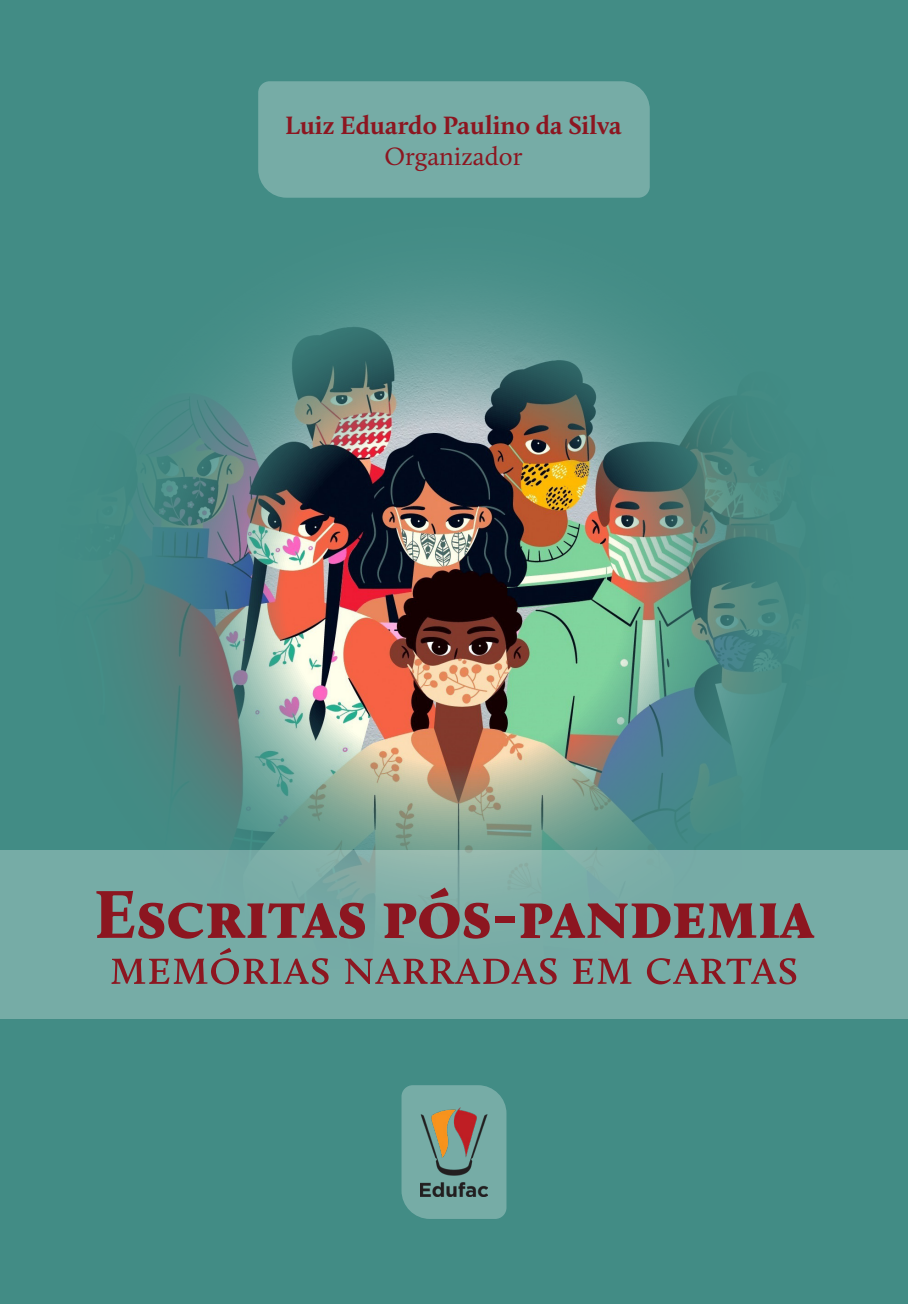
<style>
.page{position:relative;width:908px;height:1304px;background:#fff}
.page>*{position:absolute;margin:0;border:0;box-sizing:border-box;transform-origin:0 0}
.t1{font:900 70px "Calluna";color:#8c1620}
.t2{font:52px "Calluna";color:#8c1620}
.t3{font:700 26px "Calluna";color:#8c1620}
.t4{font:26px "Calluna";color:#8c1620}
</style>
<div class="page">
<div style="left:0;top:0;width:907px;height:1304px;background:#428c85"></div>
<img style="left:131px;top:280px;width:651px;height:570px">
<div style="left:258px;top:81px;width:391px;height:117px;background:#76aca6"></div>
<svg style="left:401px;top:1085px;width:105px;height:134px;background:#72a9a3"></svg>
<img style="left:420px;top:1107px;width:67px;height:90px">
<svg style="left:0;top:850px;width:907px;height:169px;background:#78aca6"></svg>
<p class="t3" style="left:285px;top:109px;width:338px">Luiz Eduardo Paulino da Silva</p>
<p class="t4" style="left:384px;top:140px;width:139px">Organizador</p>
<h1 class="t1" style="left:94px;top:870px;width:721px">Escritas pós-pandemia</h1>
<h2 class="t2" style="left:109px;top:935px;width:690px">memórias narradas em cartas</h2>
</div>
